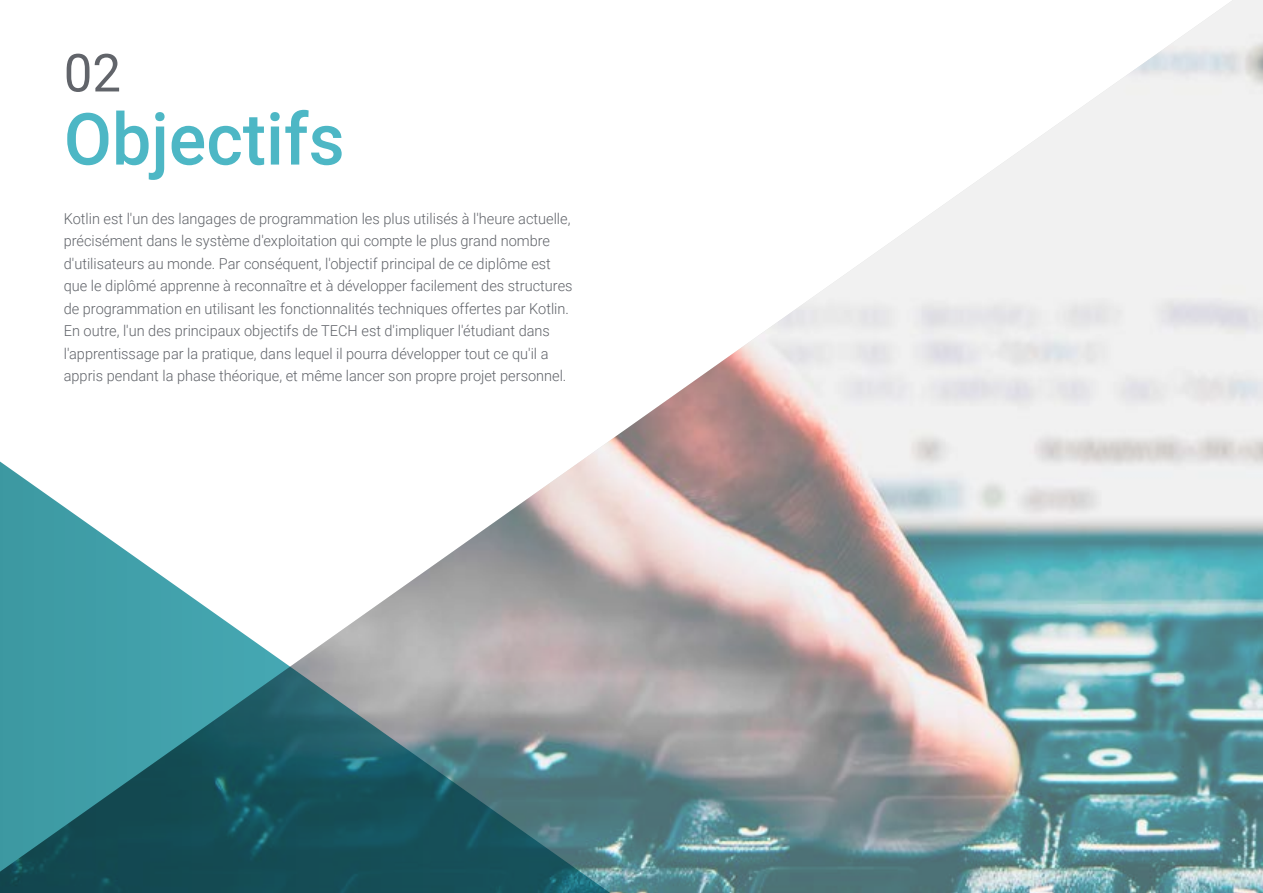
<style>
.page{position:relative;width:1263px;height:893px;background:#fff}
.page>*{position:absolute;margin:0;border:0;box-sizing:border-box;transform-origin:0 0}
.t1{font:500 72px "Roboto";color:#4db7c5}
.t2{font:52.5px "Roboto";color:#61646a}
.t3{font:300 15px/22.5px "Roboto";color:#61646a}
</style>
<div class="page">
<img style="left:602px;top:0;width:661px;height:893px">
<svg style="left:0;top:446px;width:640px;height:447px"></svg>
<h2 class="t2" style="left:64px;top:36px;width:59px">02</h2>
<h1 class="t1" style="left:64px;top:89px;width:282px">Objectifs</h1>
<p class="t3" style="left:64px;top:207px;width:510px">Kotlin est l'un des langages de programmation les plus utilisés à l'heure actuelle, précisément dans le système d'exploitation qui compte le plus grand nombre d'utilisateurs au monde. Par conséquent, l'objectif principal de ce diplôme est que le diplômé apprenne à reconnaître et à développer facilement des structures de programmation en utilisant les fonctionnalités techniques offertes par Kotlin.<br>En outre, l'un des principaux objectifs de TECH est d'impliquer l'étudiant dans l'apprentissage par la pratique, dans lequel il pourra développer tout ce qu'il a appris pendant la phase théorique, et même lancer son propre projet personnel.</p>
</div>
